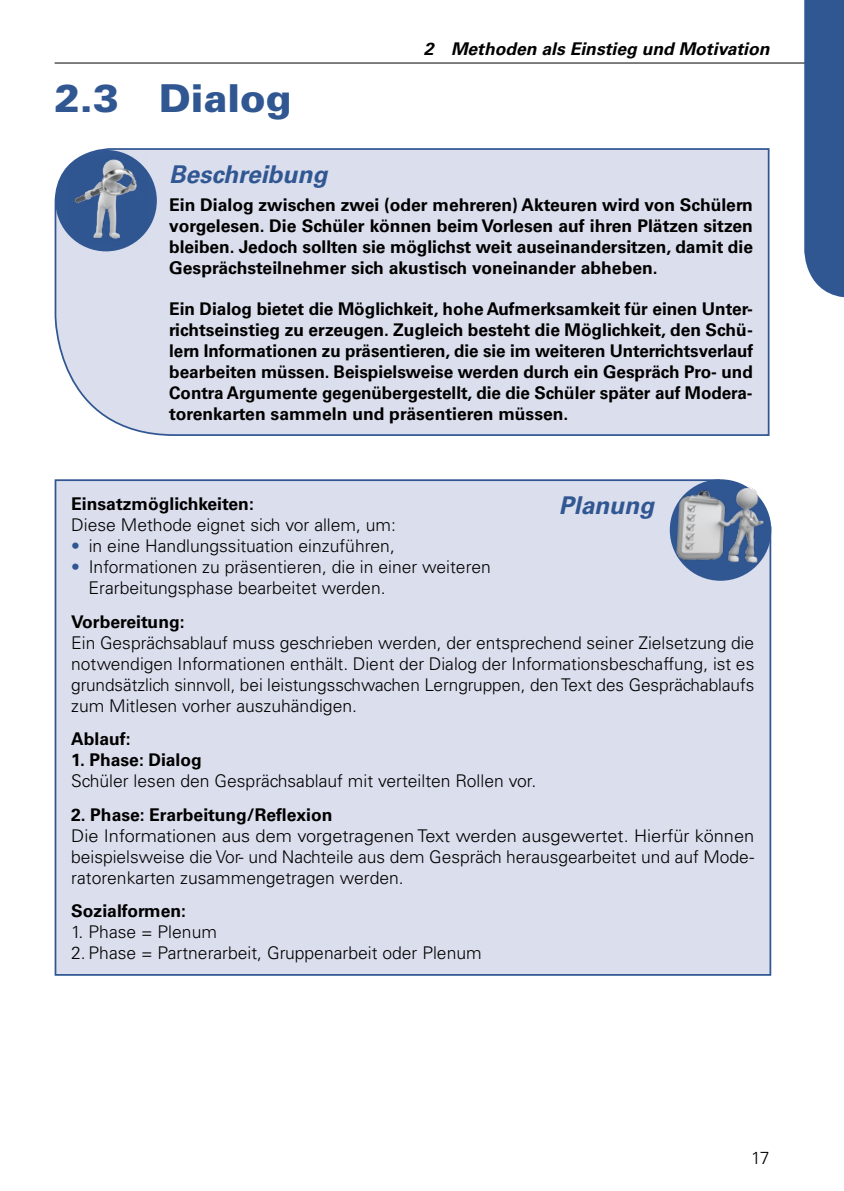
<style>
.page{position:relative;width:844px;height:1191px;background:#fff}
.page>*{position:absolute;margin:0;border:0;box-sizing:border-box;transform-origin:0 0}
.t1{font:900 38.5px "Univers LT Std";color:#315793}
.t2{font:italic 700 24.5px "Univers LT Std";color:#315793}
.t3{font:700 17.5px/21px "Univers LT Std";color:#000;text-align:justify}
.t4{font:300 17.5px/21px "Univers LT Std";color:#000}
.t5{font:300 17.5px/21px "Univers LT Std";color:#000;text-align:justify;scale:1.04 1}
.t6{font:italic 700 17.5px "Univers LT Std";color:#000}
.s1{color:#315793}
</style>
<div class="page">
<hr style="left:55px;top:63px;width:788px;height:1px;background:#000">
<div style="left:54px;top:148px;width:716px;height:288px;background:#dbdeec"></div>
<div style="left:55px;top:150px;width:102px;height:101px;background:#315793;border-radius:50%"></div>
<img style="left:66px;top:156px;width:81px;height:89px">
<div style="left:54px;top:479px;width:718px;height:497px;background:#dbdeec"></div>
<div style="left:669px;top:479px;width:102px;height:102px;background:#315793;border-radius:50%"></div>
<img style="left:672px;top:483px;width:100px;height:87px">
<div style="left:804px;top:0;width:39px;height:297px;background:#315793"></div>
<h1 class="t1" style="left:55px;top:83px;width:238px">2.3 Dialog</h1>
<p class="t6" style="left:423px;top:43px;width:347px">2 Methoden als Einstieg und Motivation</p>
<h2 class="t2" style="left:169px;top:164px;width:160px">Beschreibung</h2>
<p class="t3" style="left:169px;top:196px;width:585px">Ein Dialog zwischen zwei (oder mehreren) Akteuren wird von Schülern vorgelesen. Die Schüler können beim Vorlesen auf ihren Plätzen sitzen bleiben. Jedoch sollten sie möglichst weit auseinandersitzen, damit die Gesprächsteilnehmer sich akustisch voneinander abheben.</p>
<p class="t3" style="left:169px;top:299px;width:585px">Ein Dialog bietet die Möglichkeit, hohe Aufmerksamkeit für einen Unter&shy;richtseinstieg zu erzeugen. Zugleich besteht die Möglichkeit, den Schü&shy;lern Informationen zu präsentieren, die sie im weiteren Unterrichtsverlauf bearbeiten müssen. Beispielsweise werden durch ein Gespräch Pro- und Contra Argumente gegenübergestellt, die die Schüler später auf Modera&shy;torenkarten sammeln und präsentieren müssen.</p>
<h2 class="t2" style="left:558px;top:496px;width:97px">Planung</h2>
<p class="t3" style="left:71px;top:495px;width:184px">Einsatzmöglichkeiten:</p>
<p class="t4" style="left:71px;top:514px;width:326px">Diese Methode eignet sich vor allem, um:</p>
<p class="t4" style="left:71px;top:535px;width:325px"><span class="s1">•</span> in eine Handlungssituation einzuführen,</p>
<p class="t4" style="left:89px;top:556px;width:404px;text-indent:-17px"><span class="s1">•</span> Informationen zu präsentieren, die in einer weiteren<br>Erarbeitungsphase bearbeitet werden.</p>
<p class="t3" style="left:71px;top:612px;width:115px">Vorbereitung:</p>
<p class="t4" style="left:71px;top:632px;width:684px;text-align:justify">Ein Gesprächsablauf muss geschrieben werden, der entsprechend seiner Zielsetzung die notwendigen Informationen enthält. Dient der Dialog der Informationsbeschaffung, ist es grundsätzlich sinnvoll, bei leistungsschwachen Lerngruppen, den Text des Gesprächablaufs zum Mitlesen vorher auszuhändigen.</p>
<p class="t3" style="left:71px;top:730px;width:61px">Ablauf:</p>
<p class="t3" style="left:71px;top:751px;width:132px">1. Phase: Dialog</p>
<p class="t4" style="left:71px;top:770px;width:466px">Schüler lesen den Gesprächsablauf mit verteilten Rollen vor.</p>
<p class="t3" style="left:71px;top:805px;width:263px">2. Phase: Erarbeitung/Reflexion</p>
<p class="t5" style="left:71px;top:824px;width:658px">Die Informationen aus dem vorgetragenen Text werden ausgewertet. Hierfür können beispielsweise die Vor- und Nachteile aus dem Gespräch herausgearbeitet und auf Mode&shy;ratorenkarten zusammengetragen werden.</p>
<p class="t3" style="left:71px;top:901px;width:116px">Sozialformen:</p>
<p class="t4" style="left:71px;top:921px;width:147px">1. Phase = Plenum</p>
<p class="t4" style="left:71px;top:942px;width:412px">2. Phase = Partnerarbeit, Gruppenarbeit oder Plenum</p>
<p class="t4" style="left:751px;top:1147px;width:20px">17</p>
</div>
